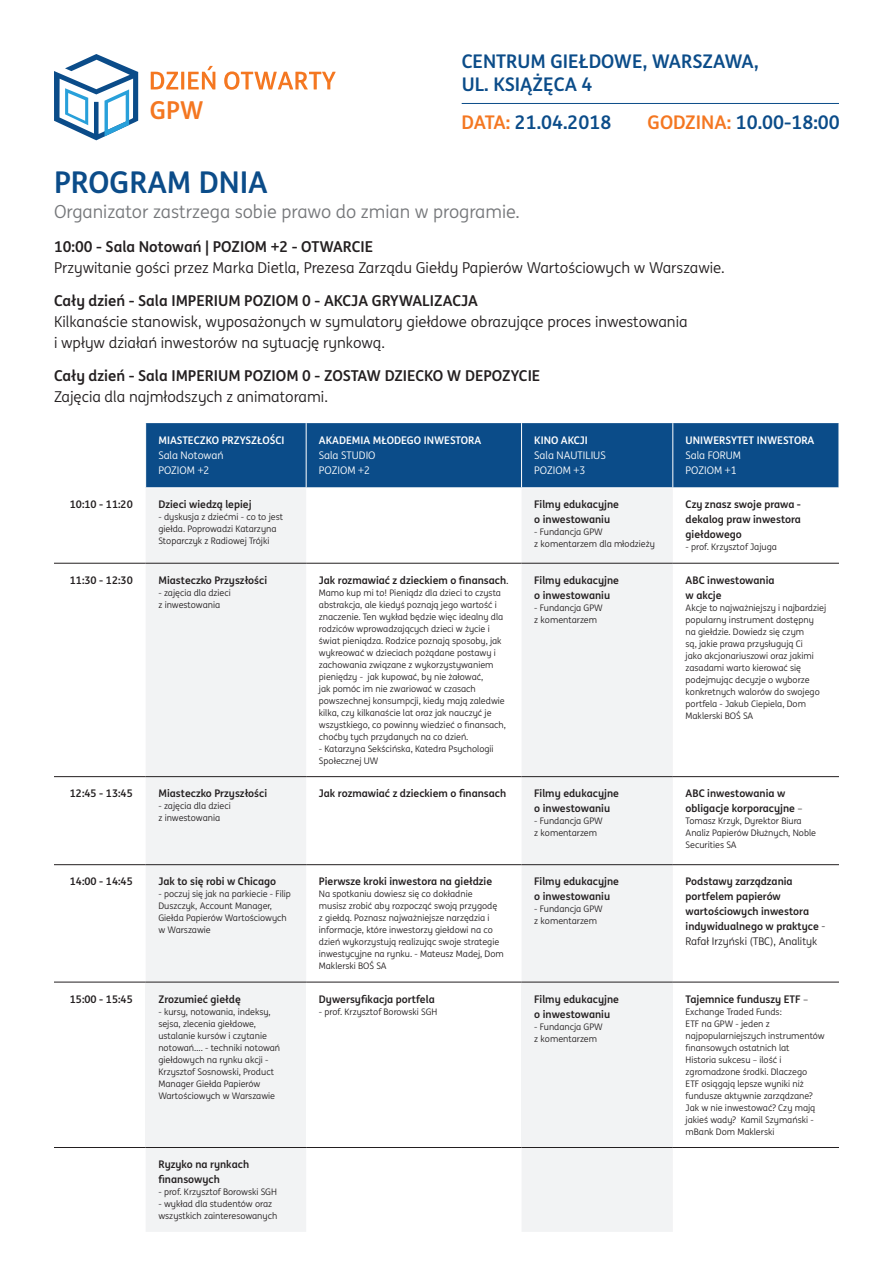
<style>
.page{position:relative;width:893px;height:1263px;background:#fff}
.page>*{position:absolute;margin:0;border:0;box-sizing:border-box;transform-origin:0 0}
.t1{font:700 30px "ING Me";color:#0b4c89}
.t2{font:700 24.75px "ING Me";color:#f47721}
.t3{font:700 18.75px "ING Me";color:#0b4c89}
.t4{font:18px "ING Me";color:#76787b}
.t5{font:15px/21px "ING Me";color:#231f20}
.t6{font:700 15px "ING Me";color:#231f20}
.t7{font:700 10.5px/15px "ING Me";color:#231f20}
.t8{font:10.5px/15px "ING Me";color:#fff}
.t9{font:700 10.5px "ING Me";color:#fff}
.t10{font:9px/12px "ING Me";color:#231f20}
.s1{color:#f47721}
.s2{font-weight:400}
</style>
<div class="page">
<hr style="left:462px;top:103px;width:377px;height:1px;background:#0b4c89">
<svg style="left:151px;top:72px;width:27px;height:17px"></svg>
<hr style="left:181px;top:72px;width:3px;height:17px;background:#f47721">
<svg style="left:188px;top:66px;width:27px;height:23px"></svg>
<svg style="left:224px;top:71px;width:112px;height:19px"></svg>
<svg style="left:54px;top:54px;width:84px;height:86px"></svg>
<div style="left:146px;top:423px;width:693px;height:65px;background:#0b4c89"></div>
<div style="left:146px;top:489px;width:160px;height:743px;background:#f2f3f4"></div>
<div style="left:522px;top:489px;width:151px;height:743px;background:#f2f3f4"></div>
<div style="left:146px;top:982px;width:160px;height:165px;background:#f2f3f4"></div>
<div style="left:522px;top:982px;width:151px;height:165px;background:#f2f3f4"></div>
<hr style="left:54px;top:563px;width:92px;height:1px;background:#231f20">
<hr style="left:146px;top:563px;width:160px;height:1px;background:#231f20">
<hr style="left:306px;top:563px;width:216px;height:1px;background:#231f20">
<hr style="left:522px;top:563px;width:151px;height:1px;background:#231f20">
<hr style="left:673px;top:563px;width:166px;height:1px;background:#231f20">
<hr style="left:54px;top:776px;width:92px;height:1px;background:#231f20">
<hr style="left:146px;top:776px;width:160px;height:1px;background:#231f20">
<hr style="left:306px;top:776px;width:216px;height:1px;background:#231f20">
<hr style="left:522px;top:776px;width:151px;height:1px;background:#231f20">
<hr style="left:673px;top:776px;width:166px;height:1px;background:#231f20">
<hr style="left:54px;top:864px;width:92px;height:1px;background:#231f20">
<hr style="left:146px;top:864px;width:160px;height:1px;background:#231f20">
<hr style="left:306px;top:864px;width:216px;height:1px;background:#231f20">
<hr style="left:522px;top:864px;width:151px;height:1px;background:#231f20">
<hr style="left:673px;top:864px;width:166px;height:1px;background:#231f20">
<hr style="left:306px;top:423px;width:1px;height:65px;background:#fff">
<hr style="left:521px;top:423px;width:1px;height:65px;background:#fff">
<hr style="left:673px;top:423px;width:1px;height:65px;background:#fff">
<hr style="left:54px;top:982px;width:92px;height:1px;background:#231f20">
<hr style="left:146px;top:982px;width:160px;height:1px;background:#231f20">
<hr style="left:306px;top:982px;width:216px;height:1px;background:#231f20">
<hr style="left:522px;top:982px;width:151px;height:1px;background:#231f20">
<hr style="left:673px;top:982px;width:166px;height:1px;background:#231f20">
<hr style="left:54px;top:1147px;width:92px;height:1px;background:#231f20">
<hr style="left:146px;top:1147px;width:160px;height:1px;background:#231f20">
<hr style="left:306px;top:1147px;width:216px;height:1px;background:#231f20">
<hr style="left:522px;top:1147px;width:151px;height:1px;background:#231f20">
<hr style="left:673px;top:1147px;width:166px;height:1px;background:#231f20">
<h2 class="t2" style="left:150px;top:90px;width:56px">GPW</h2>
<p class="t1" style="left:54px;top:158px;width:215px">PROGRAM DNIA</p>
<p class="t3" style="left:462px;top:46px;width:299px">CENTRUM GIEŁDOWE, WARSZAWA,</p>
<p class="t3" style="left:462px;top:69px;width:132px">UL. KSIĄŻĘCA 4</p>
<p class="t3" style="left:461px;top:108px;width:152px"><span class="s1">DATA:</span> 21.04.2018</p>
<p class="t3" style="left:648px;top:108px;width:194px"><span class="s1">GODZINA:</span> 10.00-18:00</p>
<p class="t4" style="left:54px;top:199px;width:467px">Organizator zastrzega sobie prawo do zmian w programie.</p>
<p class="t6" style="left:54px;top:234px;width:321px">10:00 - Sala Notowań | POZIOM +2 - OTWARCIE</p>
<p class="t5" style="left:54px;top:256px;width:672px">Przywitanie gości przez Marka Dietla, Prezesa Zarządu Giełdy Papierów Wartościowych w Warszawie.</p>
<p class="t6" style="left:54px;top:288px;width:425px">Cały dzień - Sala IMPERIUM POZIOM 0 - AKCJA GRYWALIZACJA</p>
<p class="t5" style="left:54px;top:310px;width:635px">Kilkanaście stanowisk, wyposażonych w symulatory giełdowe obrazujące proces inwestowania i wpływ działań inwestorów na sytuację rynkową.</p>
<p class="t6" style="left:54px;top:363px;width:488px">Cały dzień - Sala IMPERIUM POZIOM 0 - ZOSTAW DZIECKO W DEPOZYCIE</p>
<p class="t5" style="left:54px;top:385px;width:275px">Zajęcia dla najmłodszych z animatorami.</p>
<p class="t9" style="left:158px;top:431px;width:128px">MIASTECZKO PRZYSZŁOŚCI</p>
<p class="t8" style="left:158px;top:447px;width:67px">Sala Notowań<br>POZIOM +2</p>
<p class="t7" style="left:70px;top:497px;width:65px">10:10 - 11:20</p>
<p class="t7" style="left:158px;top:497px;width:95px">Dzieci wiedzą lepiej</p>
<p class="t10" style="left:158px;top:511px;width:126px">- dyskusja z dziećmi - co to jest giełda. Poprowadzi Katarzyna<br>Stoparczyk z Radiowej Trójki</p>
<p class="t7" style="left:70px;top:572px;width:65px">11:30 - 12:30</p>
<p class="t7" style="left:158px;top:572px;width:110px">Miasteczko Przyszłości</p>
<p class="t10" style="left:158px;top:586px;width:74px">- zajęcia dla dzieci z inwestowania</p>
<p class="t7" style="left:70px;top:785px;width:65px">12:45 - 13:45</p>
<p class="t7" style="left:158px;top:785px;width:110px">Miasteczko Przyszłości</p>
<p class="t10" style="left:158px;top:800px;width:74px">- zajęcia dla dzieci z inwestowania</p>
<p class="t7" style="left:70px;top:873px;width:65px">14:00 - 14:45</p>
<p class="t7" style="left:158px;top:873px;width:119px">Jak to się robi w Chicago</p>
<p class="t10" style="left:158px;top:888px;width:134px">- poczuj się jak na parkiecie - Filip<br>Duszczyk, Account Manager,<br>Giełda Papierów Wartościowych w Warszawie</p>
<p class="t7" style="left:70px;top:991px;width:65px">15:00 - 15:45</p>
<p class="t7" style="left:158px;top:991px;width:84px">Zrozumieć giełdę</p>
<p class="t10" style="left:158px;top:1005px;width:123px">- kursy, notowania, indeksy, sejsa, zlecenia giełdowe, ustalanie kursów i czytanie notowań…. - techniki notowań giełdowych na rynku akcji -<br>Krzysztof Sosnowski, Product<br>Manager Giełda Papierów<br>Wartościowych w Warszawie</p>
<p class="t7" style="left:158px;top:1156px;width:92px">Ryzyko na rynkach finansowych</p>
<p class="t10" style="left:158px;top:1185px;width:120px">- prof. Krzysztof Borowski SGH</p>
<p class="t10" style="left:158px;top:1197px;width:120px">- wykład dla studentów oraz wszystkich zainteresowanych</p>
<p class="t9" style="left:319px;top:431px;width:164px">AKADEMIA MŁODEGO INWESTORA</p>
<p class="t8" style="left:319px;top:447px;width:58px">Sala STUDIO</p>
<p class="t8" style="left:319px;top:462px;width:53px">POZIOM +2</p>
<p class="t7" style="left:319px;top:572px;width:191px">Jak rozmawiać z dzieckiem o finansach<span class="s2">.</span></p>
<p class="t10" style="left:319px;top:586px;width:189px">Mamo kup mi to! Pieniądz dla dzieci to czysta abstrakcja, ale kiedyś poznają jego wartość i znaczenie. Ten wykład będzie więc idealny dla rodziców wprowadzających dzieci w życie i świat pieniądza. Rodzice poznają sposoby, jak wykreować w dzieciach pożądane postawy i zachowania związane z wykorzystywaniem pieniędzy - jak kupować, by nie żałować,<br>jak pomóc im nie zwariować w czasach powszechnej konsumpcji, kiedy mają zaledwie kilka, czy kilkanaście lat oraz jak nauczyć je wszystkiego, co powinny wiedzieć o finansach, choćby tych przydanych na co dzień.</p>
<p class="t10" style="left:319px;top:742px;width:176px">- Katarzyna Sekścińska, Katedra Psychologii<br>Społecznej UW</p>
<p class="t9" style="left:534px;top:431px;width:55px">KINO AKCJI</p>
<p class="t8" style="left:534px;top:447px;width:73px">Sala NAUTILIUS</p>
<p class="t8" style="left:534px;top:462px;width:53px">POZIOM +3</p>
<p class="t7" style="left:534px;top:497px;width:86px">Filmy edukacyjne o inwestowaniu</p>
<p class="t10" style="left:534px;top:526px;width:122px">- Fundancja GPW<br>z komentarzem dla młodzieży</p>
<p class="t7" style="left:534px;top:572px;width:86px">Filmy edukacyjne o inwestowaniu</p>
<p class="t10" style="left:534px;top:601px;width:70px">- Fundancja GPW z komentarzem</p>
<p class="t7" style="left:319px;top:785px;width:189px">Jak rozmawiać z dzieckiem o finansach</p>
<p class="t7" style="left:534px;top:785px;width:86px">Filmy edukacyjne o inwestowaniu</p>
<p class="t10" style="left:534px;top:815px;width:70px">- Fundancja GPW z komentarzem</p>
<p class="t7" style="left:319px;top:873px;width:175px">Pierwsze kroki inwestora na giełdzie</p>
<p class="t10" style="left:319px;top:888px;width:186px">Na spotkaniu dowiesz się co dokładnie<br>musisz zrobić aby rozpocząć swoją przygodę<br>z giełdą. Poznasz najważniejsze narzędzia i informacje, które inwestorzy giełdowi na co dzień wykorzystują realizując swoje strategie inwestycyjne na rynku. - Mateusz Madej, Dom Maklerski BOŚ SA</p>
<p class="t7" style="left:319px;top:991px;width:117px">Dywersyfikacja portfela</p>
<p class="t10" style="left:319px;top:1005px;width:120px">- prof. Krzysztof Borowski SGH</p>
<p class="t7" style="left:534px;top:873px;width:86px">Filmy edukacyjne o inwestowaniu</p>
<p class="t10" style="left:534px;top:903px;width:70px">- Fundancja GPW z komentarzem</p>
<p class="t7" style="left:534px;top:991px;width:86px">Filmy edukacyjne o inwestowaniu</p>
<p class="t10" style="left:534px;top:1020px;width:70px">- Fundancja GPW z komentarzem</p>
<p class="t9" style="left:686px;top:431px;width:130px">UNIWERSYTET INWESTORA</p>
<p class="t8" style="left:686px;top:447px;width:57px">Sala FORUM</p>
<p class="t8" style="left:686px;top:462px;width:53px">POZIOM +1</p>
<p class="t7" style="left:686px;top:497px;width:117px;text-align:justify">Czy znasz swoje prawa - dekalog praw inwestora giełdowego</p>
<p class="t10" style="left:686px;top:541px;width:93px">- prof. Krzysztof Jajuga</p>
<p class="t7" style="left:686px;top:572px;width:90px">ABC inwestowania w akcje</p>
<p class="t10" style="left:686px;top:601px;width:142px">Akcje to najważniejszy i najbardziej popularny instrument dostępny na giełdzie. Dowiedz się czym<br>są, jakie prawa przysługują Ci<br>jako akcjonariuszowi oraz jakimi zasadami warto kierować się podejmując decyzje o wyborze konkretnych walorów do swojego portfela - Jakub Ciepiela, Dom<br>Maklerski BOŚ SA</p>
<p class="t7" style="left:686px;top:785px;width:119px">ABC inwestowania w obligacje korporacyjne <span class="s2">–</span></p>
<p class="t10" style="left:686px;top:815px;width:132px">Tomasz Krzyk, Dyrektor Biura<br>Analiz Papierów Dłużnych, Noble<br>Securities SA</p>
<p class="t7" style="left:686px;top:873px;width:141px">Podstawy zarządzania portfelem papierów wartościowych inwestora indywidualnego w praktyce <span class="s2">-<br>Rafał Irzyński (TBC), Analityk</span></p>
<p class="t7" style="left:686px;top:991px;width:124px">Tajemnice funduszy ETF <span class="s2">–</span></p>
<p class="t10" style="left:686px;top:1005px;width:98px">Exchange Traded Funds:</p>
<p class="t10" style="left:686px;top:1017px;width:141px">ETF na GPW - jeden z najpopularniejszych instrumentów finansowych ostatnich lat</p>
<p class="t10" style="left:686px;top:1053px;width:131px">Historia sukcesu – ilość i zgromadzone środki. Dlaczego<br>ETF osiągają lepsze wyniki niż fundusze aktywnie zarządzane?<br>Jak w nie inwestować? Czy mają jakieś wady? Kamil Szymański - mBank Dom Maklerski</p>
</div>
